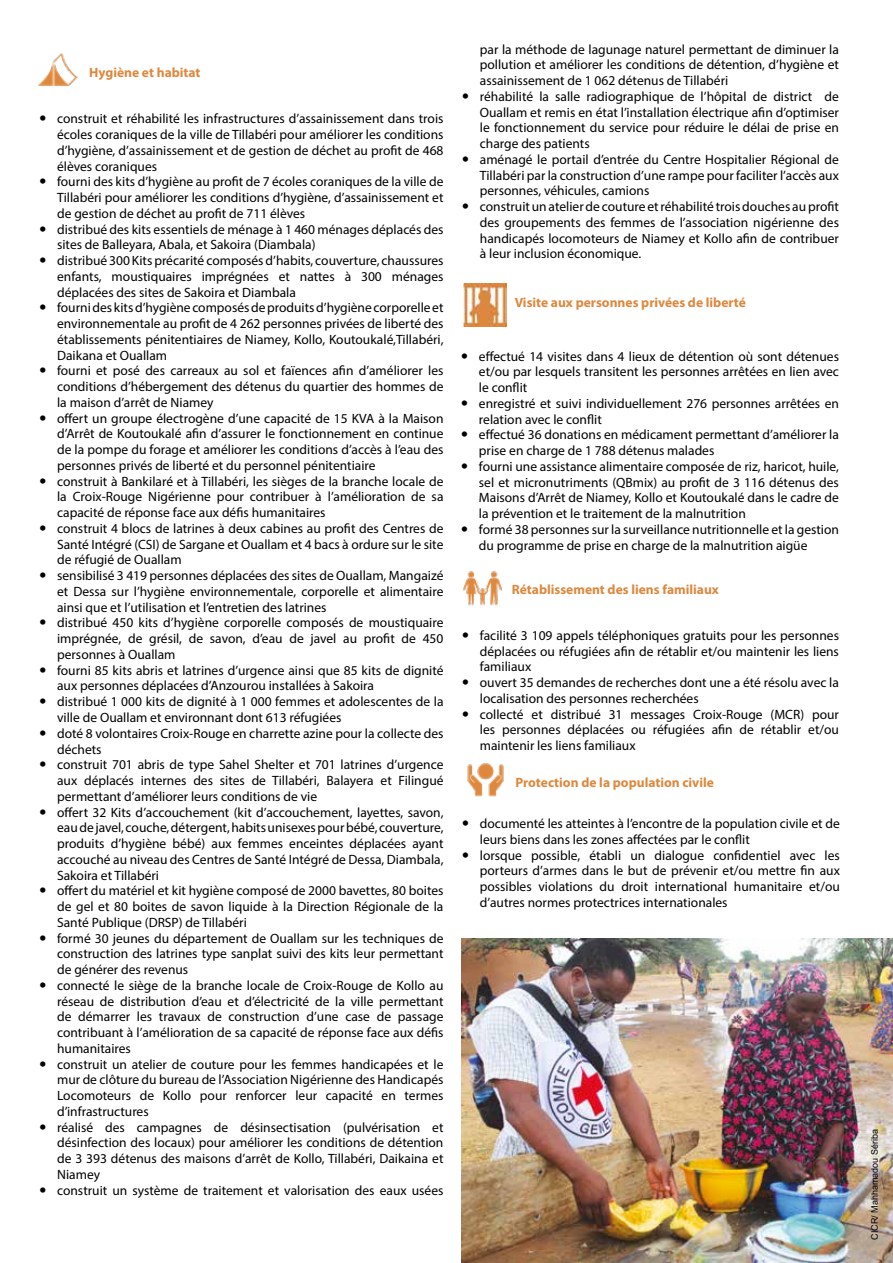
<style>
.page{position:relative;width:893px;height:1263px;background:#fff}
.page>*{position:absolute;margin:0;border:0;box-sizing:border-box;transform-origin:0 0}
.t1{font:13.5px/15.8px "Myriad Pro";color:#000}
.t2{font:700 13.5px "Myriad Pro";color:#dd883e}
.t3{font:9px "Arial";color:#000}
</style>
<div class="page">
<img style="left:38px;top:53px;width:40px;height:33px">
<img style="left:463px;top:284px;width:43px;height:43px">
<img style="left:467px;top:763px;width:37px;height:34px">
<img style="left:463px;top:571px;width:39px;height:35px">
<img style="left:462px;top:939px;width:431px;height:324px">
<p class="t2" style="left:89px;top:64px;width:113px">Hygiène et habitat</p>
<p class="t1" style="left:57px;top:111px;width:388px">construit et réhabilité les infrastructures d’assainissement dans trois écoles coraniques de la ville de Tillabéri pour améliorer les conditions d’hygiène, d’assainissement et de gestion de déchet au profit de 468 élèves coraniques<br>fourni des kits d’hygiène au profit de 7 écoles coraniques de la ville de Tillabéri pour améliorer les conditions d’hygiène, d’assainissement et de gestion de déchet au profit de 711 élèves<br>distribué des kits essentiels de ménage à 1 460 ménages déplacés des sites de Balleyara, Abala, et Sakoira (Diambala)<br>distribué 300 Kits précarité composés d’habits, couverture, chaussures enfants, moustiquaires imprégnées et nattes à 300 ménages déplacées des sites de Sakoira et Diambala<br>fourni des kits d’hygiène composés de produits d’hygiène corporelle et environnementale au profit de 4 262 personnes privées de liberté des établissements pénitentiaires de Niamey, Kollo, Koutoukalé,Tillabéri, Daikana et Ouallam<br>fourni et posé des carreaux au sol et faïences afin d’améliorer les conditions d’hébergement des détenus du quartier des hommes de la maison d’arrêt de Niamey<br>offert un groupe électrogène d’une capacité de 15 KVA à la Maison d’Arrêt de Koutoukalé afin d’assurer le fonctionnement en continue de la pompe du forage et améliorer les conditions d’accès à l’eau des personnes privés de liberté et du personnel pénitentiaire<br>construit à Bankilaré et à Tillabéri, les sièges de la branche locale de la Croix-Rouge Nigérienne pour contribuer à l’amélioration de sa capacité de réponse face aux défis humanitaires<br>construit 4 blocs de latrines à deux cabines au profit des Centres de Santé Intégré (CSI) de Sargane et Ouallam et 4 bacs à ordure sur le site de réfugié de Ouallam<br>sensibilisé 3 419 personnes déplacées des sites de Ouallam, Mangaizé et Dessa sur l’hygiène environnementale, corporelle et alimentaire ainsi que et l’utilisation et l’entretien des latrines<br>distribué 450 kits d’hygiène corporelle composés de moustiquaire imprégnée, de grésil, de savon, d’eau de javel au profit de 450 personnes à Ouallam<br>fourni 85 kits abris et latrines d’urgence ainsi que 85 kits de dignité aux personnes déplacées d’Anzourou installées à Sakoira<br>distribué 1 000 kits de dignité à 1 000 femmes et adolescentes de la ville de Ouallam et environnant dont 613 réfugiées<br>doté 8 volontaires Croix-Rouge en charrette azine pour la collecte des déchets<br>construit 701 abris de type Sahel Shelter et 701 latrines d’urgence aux déplacés internes des sites de Tillabéri, Balayera et Filingué permettant d’améliorer leurs conditions de vie<br>offert 32 Kits d’accouchement (kit d’accouchement, layettes, savon, eau de javel, couche, détergent, habits unisexes pour bébé, couverture, produits d’hygiène bébé) aux femmes enceintes déplacées ayant accouché au niveau des Centres de Santé Intégré de Dessa, Diambala, Sakoira et Tillabéri<br>offert du matériel et kit hygiène composé de 2000 bavettes, 80 boites de gel et 80 boites de savon liquide à la Direction Régionale de la Santé Publique (DRSP) de Tillabéri<br>formé 30 jeunes du département de Ouallam sur les techniques de construction des latrines type sanplat suivi des kits leur permettant de générer des revenus<br>connecté le siège de la branche locale de Croix-Rouge de Kollo au réseau de distribution d’eau et d’électricité de la ville permettant de démarrer les travaux de construction d’une case de passage contribuant à l’amélioration de sa capacité de réponse face aux défis humanitaires<br>construit un atelier de couture pour les femmes handicapées et le mur de clôture du bureau de l’Association Nigérienne des Handicapés Locomoteurs de Kollo pour renforcer leur capacité en termes d’infrastructures<br>réalisé des campagnes de désinsectisation (pulvérisation et désinfection des locaux) pour améliorer les conditions de détention de 3 393 détenus des maisons d’arrêt de Kollo, Tillabéri, Daikaina et Niamey<br>construit un système de traitement et valorisation des eaux usées</p>
<p class="t1" style="left:480px;top:41px;width:361px">par la méthode de lagunage naturel permettant de diminuer la pollution et améliorer les conditions de détention, d’hygiène et assainissement de 1 062 détenus de Tillabéri<br>réhabilité la salle radiographique de l’hôpital de district de Ouallam et remis en état l’installation électrique afin d’optimiser le fonctionnement du service pour réduire le délai de prise en charge des patients<br>aménagé le portail d’entrée du Centre Hospitalier Régional de Tillabéri par la construction d’une rampe pour faciliter l’accès aux personnes, véhicules, camions<br>construit un atelier de couture et réhabilité trois douches au profit des groupements des femmes de l’association nigérienne des handicapés locomoteurs de Niamey et Kollo afin de contribuer à leur inclusion économique.</p>
<p class="t2" style="left:515px;top:293px;width:233px">Visite aux personnes privées de liberté</p>
<p class="t1" style="left:479px;top:348px;width:362px">effectué 14 visites dans 4 lieux de détention où sont détenues et/ou par lesquels transitent les personnes arrêtées en lien avec le conflit<br>enregistré et suivi individuellement 276 personnes arrêtées en relation avec le conflit<br>effectué 36 donations en médicament permettant d’améliorer la prise en charge de 1 788 détenus malades<br>fourni une assistance alimentaire composée de riz, haricot, huile, sel et micronutriments (QBmix) au profit de 3 116 détenus des Maisons d’Arrêt de Niamey, Kollo et Koutoukalé dans le cadre de la prévention et le traitement de la malnutrition<br>formé 38 personnes sur la surveillance nutritionnelle et la gestion du programme de prise en charge de la malnutrition aigüe</p>
<p class="t2" style="left:512px;top:581px;width:209px">Rétablissement des liens familiaux</p>
<p class="t1" style="left:480px;top:627px;width:361px">facilité 3 109 appels téléphoniques gratuits pour les personnes déplacées ou réfugiées afin de rétablir et/ou maintenir les liens familiaux<br>ouvert 35 demandes de recherches dont une a été résolu avec la localisation des personnes recherchées<br>collecté et distribué 31 messages Croix-Rouge (MCR) pour les personnes déplacées ou réfugiées afin de rétablir et/ou maintenir les liens familiaux</p>
<p class="t2" style="left:515px;top:774px;width:200px">Protection de la population civile</p>
<p class="t1" style="left:480px;top:815px;width:362px">documenté les atteintes à l’encontre de la population civile et de leurs biens dans les zones affectées par le conflit<br>lorsque possible, établi un dialogue confidentiel avec les porteurs d’armes dans le but de prévenir et/ou mettre fin aux possibles violations du droit international humanitaire et/ou d’autres normes protectrices internationales</p>
<p class="t3" style="left:869px;top:1239px;width:112px;rotate:-90deg">CICR/ Mahhamadou Sériba</p>
</div>
